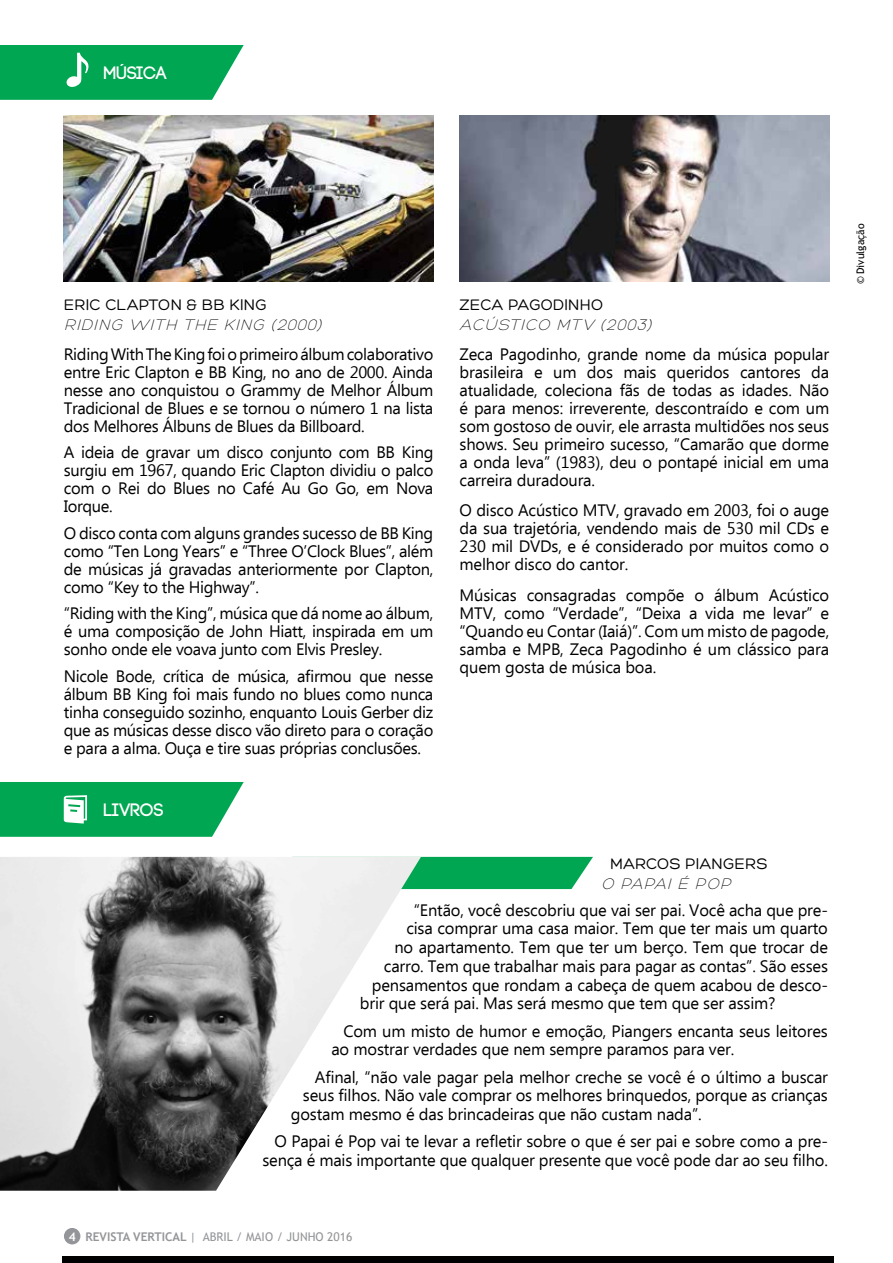
<style>
.page{position:relative;width:893px;height:1263px;background:#fff}
.page>*{position:absolute;margin:0;border:0;box-sizing:border-box;transform-origin:0 0}
.t1{font:700 18px "Code";color:#fff}
.t2{font:16.5px/18px "Ebrima";letter-spacing:-.01em;color:#000;text-align:justify}
.t3{font:italic 300 16.5px "Hero";color:#000}
.t4{font:16.5px "Hero";letter-spacing:.01em;color:#000}
.t5{font:12px "Trebuchet MS";color:#939598}
.t6{font:10.5px "Trebuchet MS";color:#000}
.s1{font-weight:700;color:#fff}
.s2{font-weight:700}
</style>
<div class="page">
<div style="left:64px;top:1228px;width:16px;height:16px;background:#939598;border-radius:50%"></div>
<div style="left:421px;top:857px;width:172px;height:32px;background:#00a651"></div>
<img style="left:0;top:857px;width:421px;height:334px">
<svg style="left:0;top:45px;width:244px;height:55px;background:#16ad60"></svg>
<svg style="left:0;top:782px;width:244px;height:55px;background:#1baf63"></svg>
<img style="left:460px;top:116px;width:369px;height:166px">
<img style="left:64px;top:116px;width:369px;height:166px">
<div style="left:63px;top:1256px;width:771px;height:7px;background:#000"></div>
<p class="t1" style="left:104px;top:63px;width:65px">MÚSICA</p>
<p class="t4" style="left:64px;top:296px;width:205px">ERIC CLAPTON &amp; BB KING</p>
<p class="t3" style="left:64px;top:316px;width:264px">RIDING WITH THE KING (2000)</p>
<p class="t2" style="left:64px;top:346px;width:371px">Riding With The King foi o primeiro álbum colaborativo entre Eric Clapton e BB King, no ano de 2000. Ainda nesse ano conquistou o Grammy de Melhor Álbum Tradicional de Blues e se tornou o número 1 na lista dos Melhores Álbuns de Blues da Billboard.</p>
<p class="t2" style="left:64px;top:444px;width:371px">A ideia de gravar um disco conjunto com BB King surgiu em 1967, quando Eric Clapton dividiu o palco com o Rei do Blues no Café Au Go Go, em Nova Iorque.</p>
<p class="t2" style="left:64px;top:525px;width:371px">O disco conta com alguns grandes sucesso de BB King como “Ten Long Years” e “Three O’Clock Blues”, além de músicas já gravadas anteriormente por Clapton, como “Key to the Highway”.</p>
<p class="t2" style="left:64px;top:605px;width:371px">“Riding with the King”, música que dá nome ao álbum, é uma composição de John Hiatt, inspirada em um sonho onde ele voava junto com Elvis Presley.</p>
<p class="t2" style="left:64px;top:668px;width:371px">Nicole Bode, crítica de música, afirmou que nesse álbum BB King foi mais fundo no blues como nunca tinha conseguido sozinho, enquanto Louis Gerber diz que as músicas desse disco vão direto para o coração e para a alma. Ouça e tire suas próprias conclusões.</p>
<p class="t1" style="left:104px;top:800px;width:61px">LIVROS</p>
<p class="t4" style="left:460px;top:296px;width:145px">ZECA PAGODINHO</p>
<p class="t3" style="left:460px;top:316px;width:198px">ACÚSTICO MTV (2003)</p>
<p class="t2" style="left:460px;top:346px;width:371px">Zeca Pagodinho, grande nome da música popular brasileira e um dos mais queridos cantores da atualidade, coleciona fãs de todas as idades. Não é para menos: irreverente, descontraído e com um som gostoso de ouvir, ele arrasta multidões nos seus shows. Seu primeiro sucesso, “Camarão que dorme a onda leva” (1983), deu o pontapé inicial em uma carreira duradoura.</p>
<p class="t2" style="left:460px;top:503px;width:371px">O disco Acústico MTV, gravado em 2003, foi o auge da sua trajetória, vendendo mais de 530 mil CDs e 230 mil DVDs, e é considerado por muitos como o melhor disco do cantor.</p>
<p class="t2" style="left:460px;top:587px;width:371px">Músicas consagradas compõe o álbum Acústico MTV, como “Verdade”, “Deixa a vida me levar” e “Quando eu Contar (Iaiá)”. Com um misto de pagode, samba e MPB, Zeca Pagodinho é um clássico para quem gosta de música boa.</p>
<p class="t4" style="left:610px;top:855px;width:159px">MARCOS PIANGERS</p>
<p class="t3" style="left:601px;top:875px;width:135px">O PAPAI É POP</p>
<p class="t2" style="left:414px;top:902px;width:416px">“Então, você descobriu que vai ser pai. Você acha que pre-</p>
<p class="t2" style="left:406px;top:921px;width:423px">cisa comprar uma casa maior. Tem que ter mais um quarto</p>
<p class="t2" style="left:394px;top:939px;width:435px">no apartamento. Tem que ter um berço. Tem que trocar de</p>
<p class="t2" style="left:384px;top:958px;width:446px">carro. Tem que trabalhar mais para pagar as contas”. São esses</p>
<p class="t2" style="left:372px;top:977px;width:458px">pensamentos que rondam a cabeça de quem acabou de desco-</p>
<p class="t2" style="left:360px;top:996px;width:417px">brir que será pai. Mas será mesmo que tem que ser assim?</p>
<p class="t2" style="left:331px;top:1022px;width:498px;line-height:18.8px;text-indent:12px">Com um misto de humor e emoção, Piangers encanta seus leitores ao mostrar verdades que nem sempre paramos para ver.</p>
<p class="t2" style="left:315px;top:1069px;width:515px">Afinal, “não vale pagar pela melhor creche se você é o último a buscar</p>
<p class="t2" style="left:303px;top:1088px;width:527px">seus filhos. Não vale comprar os melhores brinquedos, porque as crianças</p>
<p class="t2" style="left:291px;top:1106px;width:412px">gostam mesmo é das brincadeiras que não custam nada”.</p>
<p class="t2" style="left:262px;top:1133px;width:567px;line-height:18.8px;text-align:right">O Papai é Pop vai te levar a refletir sobre o que é ser pai e sobre como a pre&shy;sença é mais importante que qualquer presente que você pode dar ao seu filho.</p>
<p class="t5" style="left:69px;top:1230px;width:285px"><span class="s1">4</span> <span class="s2">REVISTA VERTICAL</span> | ABRIL / MAIO / JUNHO 2016</p>
<p class="t6" style="left:854px;top:284px;width:62px;rotate:-90deg">© Divulgação</p>
</div>
